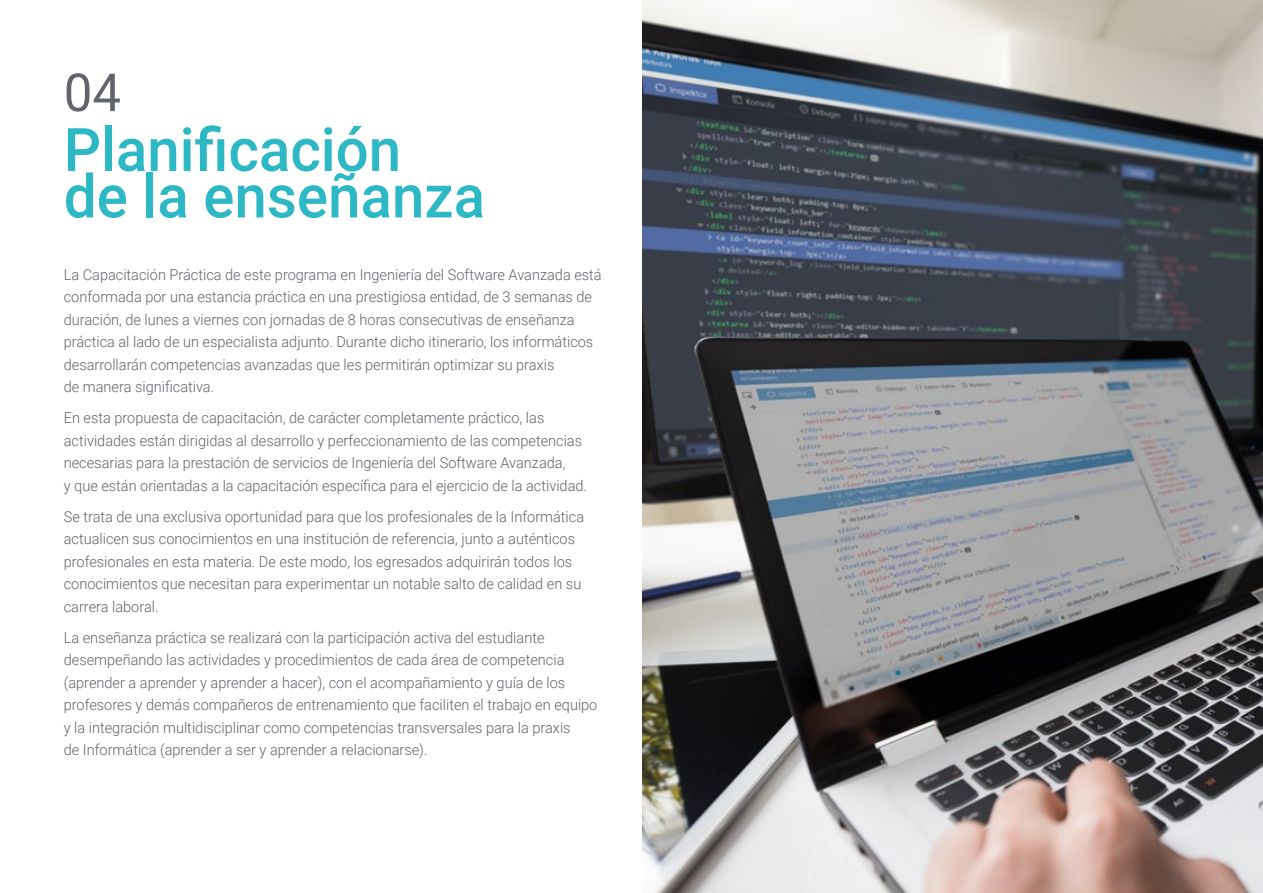
<style>
.page{position:relative;width:1263px;height:893px;background:#fff}
.page>*{position:absolute;margin:0;border:0;box-sizing:border-box;transform-origin:0 0}
.t1{font:500 60px/46.5px "Roboto";color:#2db8c5}
.t2{font:52.5px "Roboto";color:#61646a}
.t3{font:300 15px/22.5px "Roboto";color:#61646a}
</style>
<div class="page">
<img style="left:642px;top:0;width:621px;height:893px">
<h2 class="t2" style="left:64px;top:56px;width:59px">04</h2>
<h1 class="t1" style="left:64px;top:124px;width:423px">Planificación<br>de la enseñanza</h1>
<p class="t3" style="left:64px;top:262px;width:539px">La Capacitación Práctica de este programa en Ingeniería del Software Avanzada está conformada por una estancia práctica en una prestigiosa entidad, de 3 semanas de duración, de lunes a viernes con jornadas de 8 horas consecutivas de enseñanza práctica al lado de un especialista adjunto. Durante dicho itinerario, los informáticos desarrollarán competencias avanzadas que les permitirán optimizar su praxis<br>de manera significativa.</p>
<p class="t3" style="left:64px;top:406px;width:525px">En esta propuesta de capacitación, de carácter completamente práctico, las actividades están dirigidas al desarrollo y perfeccionamiento de las competencias necesarias para la prestación de servicios de Ingeniería del Software Avanzada,<br>y que están orientadas a la capacitación específica para el ejercicio de la actividad.</p>
<p class="t3" style="left:64px;top:504px;width:522px">Se trata de una exclusiva oportunidad para que los profesionales de la Informática actualicen sus conocimientos en una institución de referencia, junto a auténticos profesionales en esta materia. De este modo, los egresados adquirirán todos los conocimientos que necesitan para experimentar un notable salto de calidad en su carrera laboral.</p>
<p class="t3" style="left:64px;top:625px;width:535px">La enseñanza práctica se realizará con la participación activa del estudiante desempeñando las actividades y procedimientos de cada área de competencia (aprender a aprender y aprender a hacer), con el acompañamiento y guía de los profesores y demás compañeros de entrenamiento que faciliten el trabajo en equipo y la integración multidisciplinar como competencias transversales para la praxis<br>de Informática (aprender a ser y aprender a relacionarse).</p>
</div>
